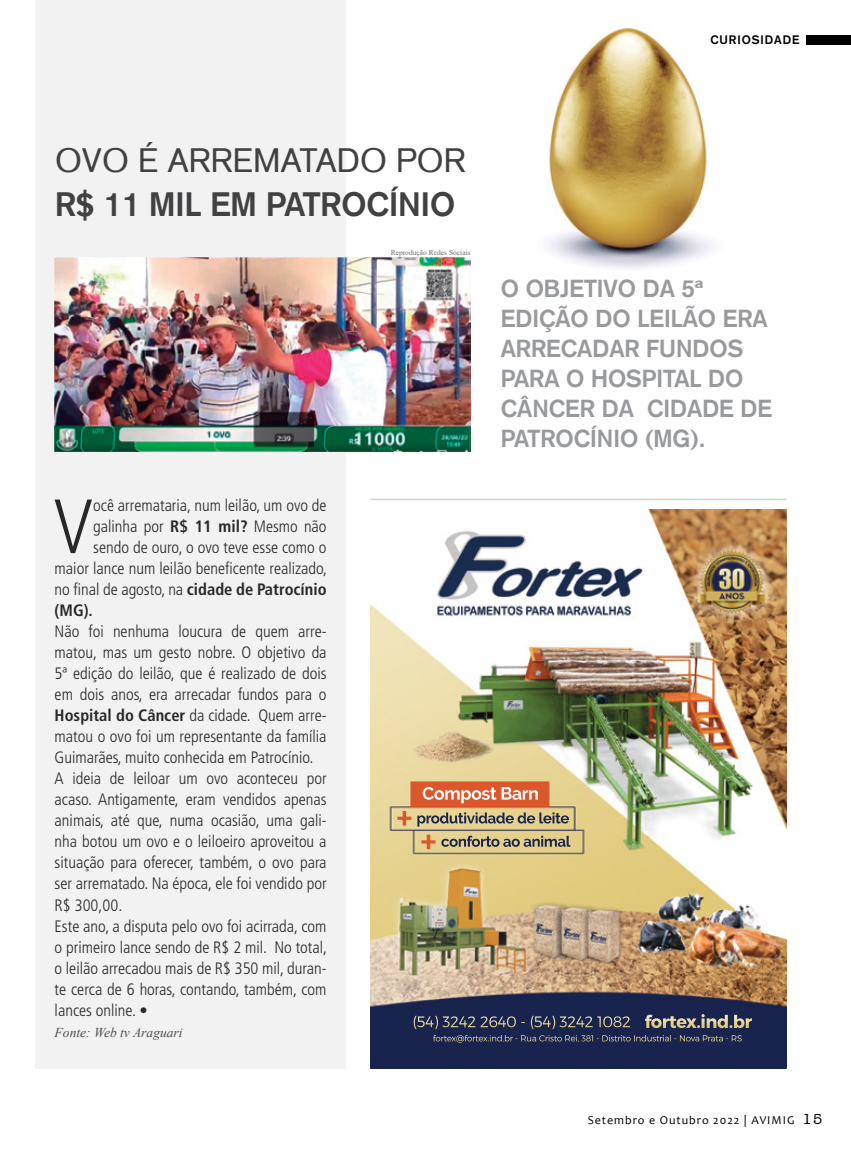
<style>
.page{position:relative;width:851px;height:1149px;background:#fff}
.page>*{position:absolute;margin:0;border:0;box-sizing:border-box;transform-origin:0 0}
.t1{font:300 condensed 76.65px "Frutiger LT Std";color:#292829}
.t2{font:700 33px "Basic Commercial LT Com";color:#414042}
.t3{font:33px "Basic Commercial LT Com";color:#414042}
.t4{font:700 24px/30px "Basic Commercial LT Com";color:#989a9d}
.t5{font:300 condensed 16.5px/21px "Frutiger LT Std";color:#292829}
.t6{font:700 condensed 16.5px "Frutiger LT Std";color:#292829}
.t7{font:italic 13.5px "Times New Roman";color:#4d4d4f}
.t8{font:12px "Candara";letter-spacing:.08em;color:#000}
.t9{font:700 12px "Basic Commercial LT Com";letter-spacing:.08em;color:#000}
.t10{font:7.5px "Times New Roman";color:#6d6e71}
.s1{font-weight:700}
.s2{font-family:"American Typewriter BT";font-size:15px}
</style>
<div class="page">
<img style="left:548px;top:28px;width:163px;height:240px">
<div style="left:35px;top:0;width:311px;height:1067px;background:#f2f2f2"></div>
<div style="left:806px;top:35px;width:44px;height:9px;background:#000"></div>
<img style="left:55px;top:257px;width:415px;height:194px">
<img style="left:370px;top:509px;width:416px;height:553px">
<img style="left:478px;top:812px;width:76px;height:11px">
<img style="left:467px;top:835px;width:103px;height:11px">
<img style="left:397px;top:810px;width:14px;height:15px">
<img style="left:421px;top:834px;width:14px;height:15px">
<img style="left:422px;top:786px;width:89px;height:13px">
<img style="left:645px;top:1013px;width:106px;height:14px">
<img style="left:413px;top:1015px;width:217px;height:13px">
<img style="left:433px;top:1034px;width:308px;height:8px">
<hr style="left:370px;top:498px;width:416px;height:2px;background:#cdcfd0">
<p class="t9" style="left:710px;top:33px;width:91px">CURIOSIDADE</p>
<h2 class="t3" style="left:55px;top:141px;width:412px">OVO É ARREMATADO POR</h2>
<h2 class="t2" style="left:55px;top:185px;width:401px">R$ 11 MIL EM PATROCÍNIO</h2>
<p class="t10" style="left:390px;top:247px;width:81px">Reprodução Redes Sociais</p>
<h1 class="t1" style="left:53px;top:483px;width:41px">V</h1>
<p class="t5" style="left:93px;top:495px;width:235px">ocê arremataria, num leilão, um ovo de</p>
<p class="t5" style="left:93px;top:516px;width:235px">galinha por <span class="s1">R$ 11 mil?</span> Mesmo não</p>
<p class="t5" style="left:93px;top:537px;width:235px">sendo de ouro, o ovo teve esse como o</p>
<p class="t5" style="left:55px;top:558px;width:274px">maior lance num leilão beneficente realizado,</p>
<p class="t5" style="left:55px;top:579px;width:273px">no final de agosto, na <span class="s1">cidade de Patrocínio</span></p>
<p class="t6" style="left:55px;top:600px;width:40px">(MG).</p>
<p class="t5" style="left:55px;top:621px;width:274px">Não foi nenhuma loucura de quem arre&shy;matou, mas um gesto nobre. O objetivo da 5ª edição do leilão, que é realizado de dois em dois anos, era arrecadar fundos para o <span class="s1">Hospital do Câncer</span> da cidade. Quem arre&shy;matou o ovo foi um representante da família Guimarães, muito conhecida em Patrocínio.<br>A ideia de leiloar um ovo aconteceu por acaso. Antigamente, eram vendidos apenas animais, até que, numa ocasião, uma gali&shy;nha botou um ovo e o leiloeiro aproveitou a situação para oferecer, também, o ovo para ser arrematado. Na época, ele foi vendido por R$ 300,00.<br>Este ano, a disputa pelo ovo foi acirrada, com o primeiro lance sendo de R$ 2 mil. No total, o leilão arrecadou mais de R$ 350 mil, duran&shy;te cerca de 6 horas, contando, também, com lances online. •</p>
<p class="t7" style="left:55px;top:1022px;width:129px">Fonte: Web tv Araguari</p>
<h3 class="t4" style="left:500px;top:273px;width:273px">O OBJETIVO DA 5ª<br>EDIÇÃO DO LEILÃO ERA<br>ARRECADAR FUNDOS<br>PARA O HOSPITAL DO<br>CÂNCER DA CIDADE DE<br>PATROCÍNIO (MG).</h3>
<p class="t8" style="left:587px;top:1112px;width:236px">Setembro e Outubro 2022 | AVIMIG <span class="s2">15</span></p>
</div>
